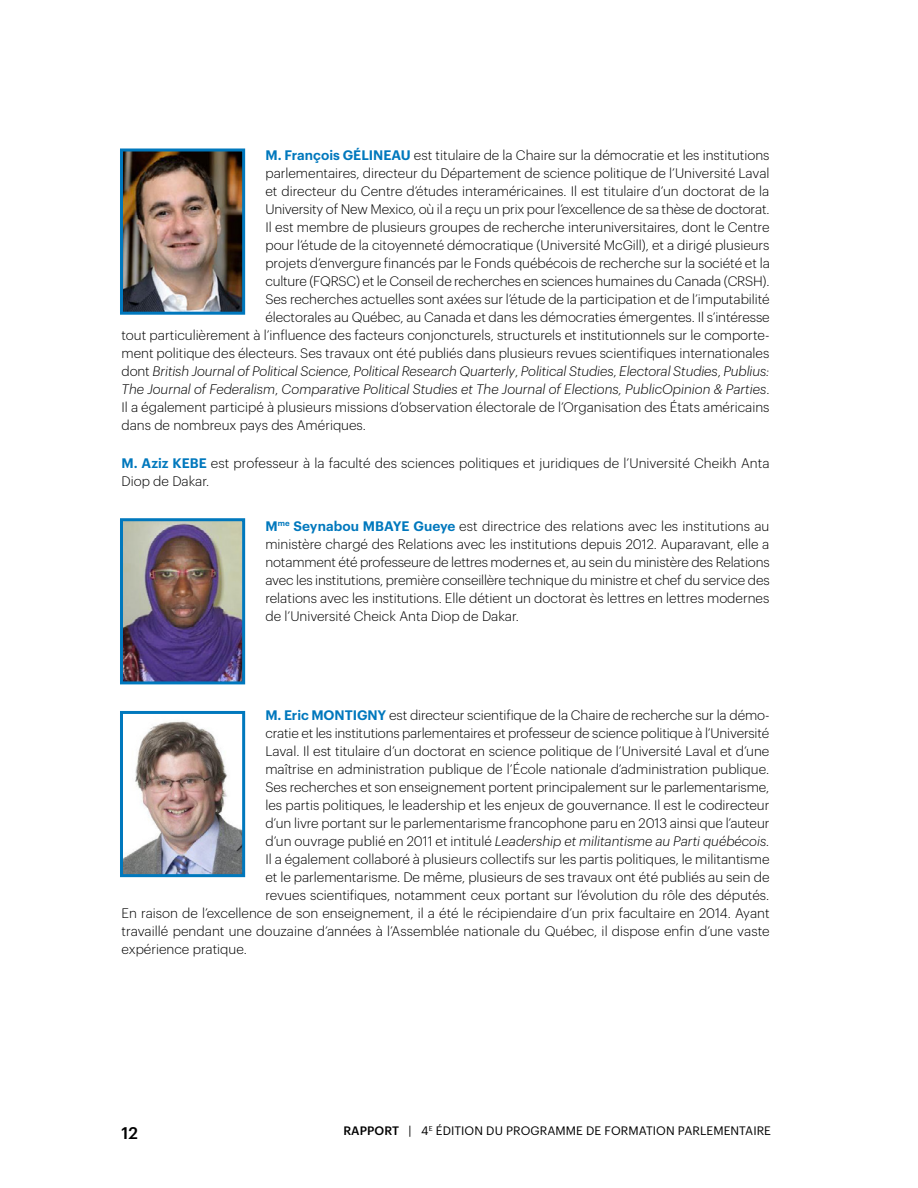
<style>
.page{position:relative;width:918px;height:1188px;background:#fff}
.page>*{position:absolute;margin:0;border:0;box-sizing:border-box;transform-origin:0 0}
.t1{font:500 16.5px "Graphik";color:#000}
.t2{font:300 13.5px/18px "Graphik";color:#000}
.t3{font:italic 300 13.5px "Graphik";color:#000}
.t4{font:12px "Graphik";letter-spacing:.005em;color:#000}
.s1{font-weight:600;color:#0078bd}
.s2{font-style:normal}
.s3{font-weight:500}
</style>
<div class="page">
<img style="left:124px;top:152px;width:117px;height:159px">
<div style="left:120px;top:148px;width:125px;height:167px;border:3px solid #0078bd"></div>
<img style="left:124px;top:522px;width:117px;height:158px">
<div style="left:120px;top:518px;width:125px;height:166px;border:3px solid #0078bd"></div>
<img style="left:124px;top:721px;width:117px;height:152px">
<div style="left:120px;top:711px;width:125px;height:166px;border:3px solid #0078bd"></div>
<p class="t2" style="left:265px;top:145px;width:506px"><span class="s1">M. François GÉLINEAU</span> est titulaire de la Chaire sur la démocratie et les institutions</p>
<p class="t2" style="left:265px;top:163px;width:506px">parlementaires, directeur du Département de science politique de l’Université Laval</p>
<p class="t2" style="left:265px;top:181px;width:506px">et directeur du Centre d’études interaméricaines. Il est titulaire d’un doctorat de la</p>
<p class="t2" style="left:265px;top:199px;width:506px">University of New Mexico, où il a reçu un prix pour l’excellence de sa thèse de doctorat.</p>
<p class="t2" style="left:265px;top:217px;width:506px">Il est membre de plusieurs groupes de recherche interuniversitaires, dont le Centre</p>
<p class="t2" style="left:265px;top:235px;width:506px">pour l’étude de la citoyenneté démocratique (Université McGill), et a dirigé plusieurs</p>
<p class="t2" style="left:265px;top:253px;width:506px">projets d’envergure financés par le Fonds québécois de recherche sur la société et la</p>
<p class="t2" style="left:265px;top:271px;width:506px">culture (FQRSC) et le Conseil de recherches en sciences humaines du Canada (CRSH).</p>
<p class="t2" style="left:265px;top:289px;width:506px">Ses recherches actuelles sont axées sur l’étude de la participation et de l’imputabilité</p>
<p class="t2" style="left:265px;top:307px;width:506px">électorales au Québec, au Canada et dans les démocraties émergentes. Il s’intéresse</p>
<p class="t2" style="left:122px;top:325px;width:650px">tout particulièrement à l’influence des facteurs conjoncturels, structurels et institutionnels sur le comporte-</p>
<p class="t2" style="left:122px;top:343px;width:649px">ment politique des électeurs. Ses travaux ont été publiés dans plusieurs revues scientifiques internationales</p>
<p class="t3" style="left:122px;top:361px;width:650px"><span class="s2">dont</span> British Journal of Political Science<span class="s2">,</span> Political Research Quarterly<span class="s2">,</span> Political Studies<span class="s2">,</span> Electoral Studies<span class="s2">,</span> Publius:</p>
<p class="t3" style="left:122px;top:379px;width:650px">The Journal of Federalism<span class="s2">,</span> Comparative Political Studies et The Journal of Elections, PublicOpinion &amp; Parties<span class="s2">.</span></p>
<p class="t2" style="left:122px;top:397px;width:649px">Il a également participé à plusieurs missions d’observation électorale de l’Organisation des États américains</p>
<p class="t2" style="left:122px;top:415px;width:246px">dans de nombreux pays des Amériques.</p>
<p class="t2" style="left:122px;top:453px;width:650px"><span class="s1">M. Aziz KEBE</span> est professeur à la faculté des sciences politiques et juridiques de l’Université Cheikh Anta<br>Diop de Dakar.</p>
<p class="t2" style="left:265px;top:516px;width:506px;text-align:justify"><span class="s1">M</span><sup>me</sup> <span class="s1">Seynabou MBAYE Gueye</span> est directrice des relations avec les institutions au ministère chargé des Relations avec les institutions depuis 2012. Auparavant, elle a notamment été professeure de lettres modernes et, au sein du ministère des Relations avec les institutions, première conseillère technique du ministre et chef du service des relations avec les institutions. Elle détient un doctorat ès lettres en lettres modernes de l’Université Cheick Anta Diop de Dakar.</p>
<p class="t2" style="left:265px;top:705px;width:506px"><span class="s1">M. Eric MONTIGNY</span> est directeur scientifique de la Chaire de recherche sur la démo-</p>
<p class="t2" style="left:265px;top:723px;width:505px">cratie et les institutions parlementaires et professeur de science politique à l’Université</p>
<p class="t2" style="left:265px;top:741px;width:506px">Laval. Il est titulaire d’un doctorat en science politique de l’Université Laval et d’une</p>
<p class="t2" style="left:265px;top:759px;width:505px">maîtrise en administration publique de l’École nationale d’administration publique.</p>
<p class="t2" style="left:265px;top:777px;width:505px">Ses recherches et son enseignement portent principalement sur le parlementarisme,</p>
<p class="t2" style="left:265px;top:795px;width:506px">les partis politiques, le leadership et les enjeux de gouvernance. Il est le codirecteur</p>
<p class="t2" style="left:265px;top:813px;width:506px">d’un livre portant sur le parlementarisme francophone paru en 2013 ainsi que l’auteur</p>
<p class="t3" style="left:265px;top:831px;width:506px"><span class="s2">d’un ouvrage publié en 2011 et intitulé</span> Leadership et militantisme au Parti québécois.</p>
<p class="t2" style="left:265px;top:849px;width:506px">Il a également collaboré à plusieurs collectifs sur les partis politiques, le militantisme</p>
<p class="t2" style="left:265px;top:867px;width:506px">et le parlementarisme. De même, plusieurs de ses travaux ont été publiés au sein de</p>
<p class="t2" style="left:265px;top:885px;width:505px">revues scientifiques, notamment ceux portant sur l’évolution du rôle des députés.</p>
<p class="t2" style="left:122px;top:903px;width:650px">En raison de l’excellence de son enseignement, il a été le récipiendaire d’un prix facultaire en 2014. Ayant</p>
<p class="t2" style="left:122px;top:921px;width:650px">travaillé pendant une douzaine d’années à l’Assemblée nationale du Québec, il dispose enfin d’une vaste</p>
<p class="t2" style="left:122px;top:939px;width:127px">expérience pratique.</p>
<p class="t1" style="left:122px;top:1120px;width:18px">12</p>
<p class="t4" style="left:343px;top:1122px;width:429px"><span class="s3">RAPPORT</span> | 4<sup>E</sup> ÉDITION DU PROGRAMME DE FORMATION PARLEMENTAIRE</p>
</div>
